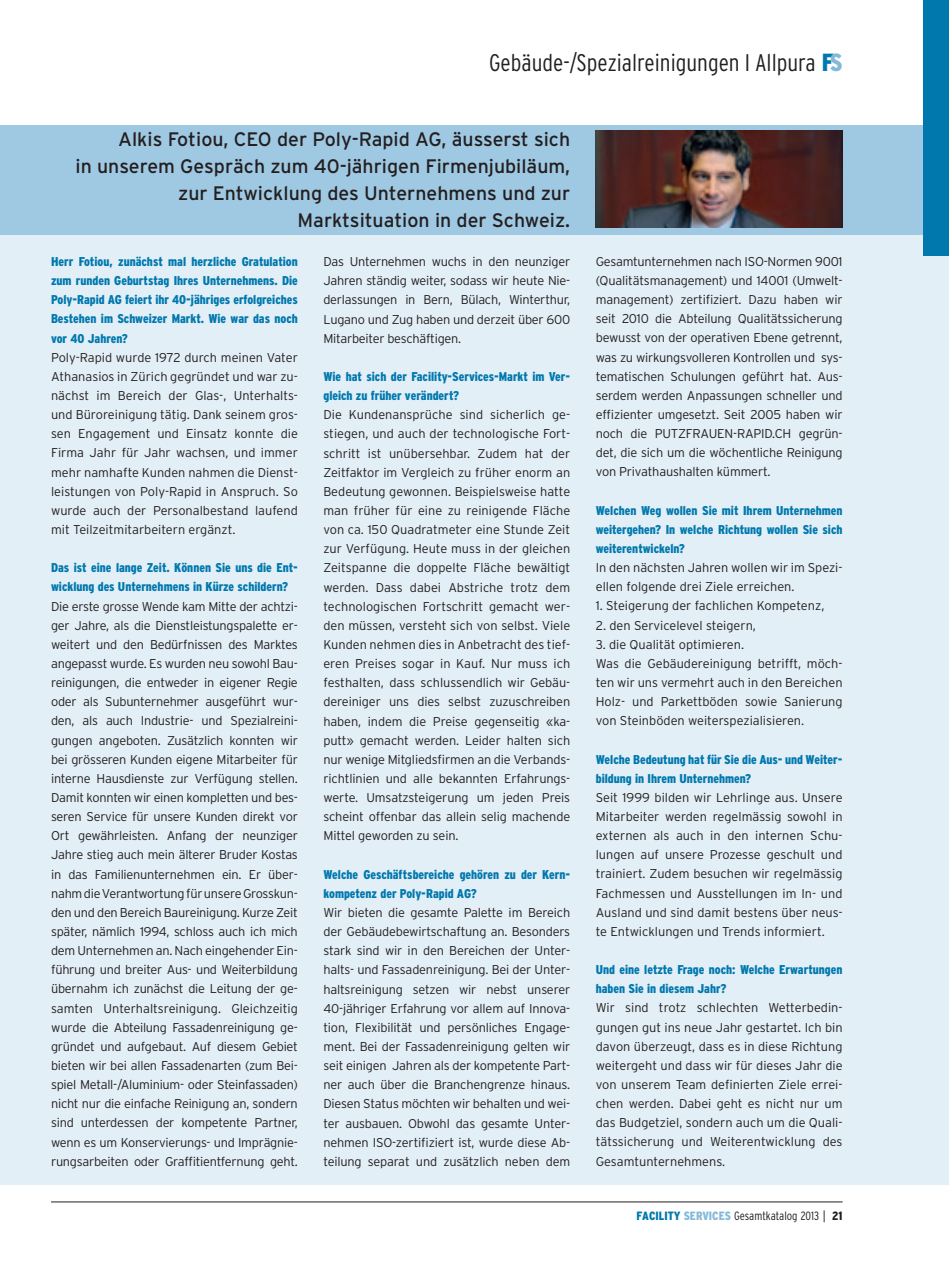
<style>
.page{position:relative;width:949px;height:1276px;background:#fff}
.page>*{position:absolute;margin:0;border:0;box-sizing:border-box;transform-origin:0 0}
.t1{font:300 condensed 24px "Interstate";color:#231f20}
.t2{font:19.5px/27px "Interstate";color:#231f20;text-align:right}
.t3{font:300 12.75px/19.2px "Interstate";color:#231f20;text-align:justify}
.t4{font:900 condensed 12.75px/19.2px "Interstate";color:#0078ae}
.t5{font:300 condensed 12px "Interstate";color:#231f20}
.s1{font-weight:900;font-size:24.75px;color:#0078ae}
.s2{font-weight:900;font-size:24.75px;color:#83b9d9}
.s3{font-weight:900;color:#0078ae}
.s4{font-weight:900;color:#83b9d9}
.s5{font-stretch:normal}
.s6{font-weight:900}
</style>
<div class="page">
<hr style="left:51px;top:1201px;width:791px;height:1px;background:#231f20">
<div style="left:0;top:235px;width:948px;height:949px;background:#e3eff6"></div>
<div style="left:0;top:125px;width:948px;height:110px;background:#9fc8e2"></div>
<img style="left:595px;top:131px;width:247px;height:97px">
<div style="left:923px;top:0;width:25px;height:255px;background:#0078ae"></div>
<h1 class="t1" style="left:489px;top:49px;width:355px">Gebäude-/Spezialreinigungen I Allpura <span class="s1">F</span><span class="s2">S</span></h1>
<h2 class="t2" style="left:76px;top:125px;width:496px">Alkis Fotiou, CEO der Poly-Rapid AG, äusserst sich<br>in unserem Gespräch zum 40-jährigen Firmenjubiläum, zur Entwicklung des Unternehmens und zur Marktsituation in der Schweiz.</h2>
<p class="t4" style="left:51px;top:252px;width:248px;text-align:justify">Herr Fotiou, zunächst mal herzliche Gratulation zum runden Geburtstag Ihres Unternehmens. Die Poly-Rapid AG feiert ihr 40-jähriges erfolgreiches Bestehen im Schweizer Markt. Wie war das noch vor 40 Jahren?</p>
<p class="t3" style="left:51px;top:347px;width:248px">Poly-Rapid wurde 1972 durch meinen Vater Athanasios in Zürich gegründet und war zu&shy;nächst im Bereich der Glas-, Unterhalts&shy;und Büroreinigung tätig. Dank seinem gros&shy;sen Engagement und Einsatz konnte die Firma Jahr für Jahr wachsen, und immer mehr namhafte Kunden nahmen die Dienst&shy;leistungen von Poly-Rapid in Anspruch. So wurde auch der Personalbestand laufend mit Teilzeitmitarbeitern ergänzt.</p>
<p class="t4" style="left:51px;top:558px;width:248px">Das ist eine lange Zeit. Können Sie uns die Ent&shy;wicklung des Unternehmens in Kürze schildern?</p>
<p class="t3" style="left:51px;top:596px;width:248px">Die erste grosse Wende kam Mitte der achtzi&shy;ger Jahre, als die Dienstleistungspalette er&shy;weitert und den Bedürfnissen des Marktes angepasst wurde. Es wurden neu sowohl Bau&shy;reinigungen, die entweder in eigener Regie oder als Subunternehmer ausgeführt wur&shy;den, als auch Industrie- und Spezialreini&shy;gungen angeboten. Zusätzlich konnten wir bei grösseren Kunden eigene Mitarbeiter für interne Hausdienste zur Verfügung stellen.<br>Damit konnten wir einen kompletten und bes&shy;seren Service für unsere Kunden direkt vor Ort gewährleisten. Anfang der neunziger Jahre stieg auch mein älterer Bruder Kostas in das Familienunternehmen ein. Er über&shy;nahm die Verantwortung für unsere Grosskun&shy;den und den Bereich Baureinigung. Kurze Zeit später, nämlich 1994, schloss auch ich mich dem Unternehmen an. Nach eingehender Ein&shy;führung und breiter Aus- und Weiterbildung übernahm ich zunächst die Leitung der ge&shy;samten Unterhaltsreinigung. Gleichzeitig wurde die Abteilung Fassadenreinigung ge&shy;gründet und aufgebaut. Auf diesem Gebiet bieten wir bei allen Fassadenarten (zum Bei&shy;spiel Metall-/Aluminium- oder Steinfassaden) nicht nur die einfache Reinigung an, sondern sind unterdessen der kompetente Partner, wenn es um Konservierungs- und Imprägnie&shy;rungsarbeiten oder Graffitientfernung geht.</p>
<p class="t3" style="left:323px;top:252px;width:248px">Das Unternehmen wuchs in den neunziger Jahren ständig weiter, sodass wir heute Nie&shy;derlassungen in Bern, Bülach, Winterthur, Lugano und Zug haben und derzeit über 600<br>Mitarbeiter beschäftigen.</p>
<p class="t4" style="left:323px;top:367px;width:248px">Wie hat sich der Facility-Services-Markt im Ver&shy;gleich zu früher verändert?</p>
<p class="t3" style="left:323px;top:405px;width:248px">Die Kundenansprüche sind sicherlich ge&shy;stiegen, und auch der technologische Fort&shy;schritt ist unübersehbar. Zudem hat der Zeitfaktor im Vergleich zu früher enorm an Bedeutung gewonnen. Beispielsweise hatte man früher für eine zu reinigende Fläche von ca. 150 Quadratmeter eine Stunde Zeit zur Verfügung. Heute muss in der gleichen Zeitspanne die doppelte Fläche bewältigt werden. Dass dabei Abstriche trotz dem technologischen Fortschritt gemacht wer&shy;den müssen, versteht sich von selbst. Viele Kunden nehmen dies in Anbetracht des tief&shy;eren Preises sogar in Kauf. Nur muss ich festhalten, dass schlussendlich wir Gebäu&shy;dereiniger uns dies selbst zuzuschreiben haben, indem die Preise gegenseitig «ka&shy;putt» gemacht werden. Leider halten sich nur wenige Mitgliedsfirmen an die Verbands&shy;richtlinien und alle bekannten Erfahrungs&shy;werte. Umsatzsteigerung um jeden Preis scheint offenbar das allein selig machende Mittel geworden zu sein.</p>
<p class="t4" style="left:323px;top:864px;width:248px">Welche Geschäftsbereiche gehören zu der Kern&shy;kompetenz der Poly-Rapid AG?</p>
<p class="t3" style="left:323px;top:903px;width:248px">Wir bieten die gesamte Palette im Bereich der Gebäudebewirtschaftung an. Besonders stark sind wir in den Bereichen der Unter&shy;halts- und Fassadenreinigung. Bei der Unter&shy;haltsreinigung setzen wir nebst unserer 40-jähriger Erfahrung vor allem auf Innova&shy;tion, Flexibilität und persönliches Engage&shy;ment. Bei der Fassadenreinigung gelten wir seit einigen Jahren als der kompetente Part&shy;ner auch über die Branchengrenze hinaus.<br>Diesen Status möchten wir behalten und wei&shy;ter ausbauen. Obwohl das gesamte Unter&shy;nehmen ISO-zertifiziert ist, wurde diese Ab&shy;teilung separat und zusätzlich neben dem</p>
<p class="t3" style="left:595px;top:252px;width:248px">Gesamtunternehmen nach ISO-Normen 9001 (Qualitätsmanagement) und 14001 (Umwelt&shy;management) zertifiziert. Dazu haben wir seit 2010 die Abteilung Qualitätssicherung bewusst von der operativen Ebene getrennt, was zu wirkungsvolleren Kontrollen und sys&shy;tematischen Schulungen geführt hat. Aus&shy;serdem werden Anpassungen schneller und effizienter umgesetzt. Seit 2005 haben wir noch die PUTZFRAUEN-RAPID.CH gegrün&shy;det, die sich um die wöchentliche Reinigung von Privathaushalten kümmert.</p>
<p class="t4" style="left:595px;top:500px;width:248px;text-align:justify">Welchen Weg wollen Sie mit Ihrem Unternehmen weitergehen? In welche Richtung wollen Sie sich weiterentwickeln?</p>
<p class="t3" style="left:595px;top:558px;width:248px">In den nächsten Jahren wollen wir im Spezi&shy;ellen folgende drei Ziele erreichen.</p>
<p class="t3" style="left:595px;top:596px;width:230px">1. Steigerung der fachlichen Kompetenz,</p>
<p class="t3" style="left:595px;top:615px;width:162px">2. den Servicelevel steigern,</p>
<p class="t3" style="left:595px;top:634px;width:248px;text-align:left">3. die Qualität optimieren.<br>Was die Gebäudereinigung betrifft, möch&shy;ten wir uns vermehrt auch in den Bereichen Holz- und Parkettböden sowie Sanierung von Steinböden weiterspezialisieren.</p>
<p class="t4" style="left:595px;top:749px;width:248px">Welche Bedeutung hat für Sie die Aus- und Weiter&shy;bildung in Ihrem Unternehmen?</p>
<p class="t3" style="left:595px;top:787px;width:248px">Seit 1999 bilden wir Lehrlinge aus. Unsere Mitarbeiter werden regelmässig sowohl in externen als auch in den internen Schu&shy;lungen auf unsere Prozesse geschult und trainiert. Zudem besuchen wir regelmässig Fachmessen und Ausstellungen im In- und Ausland und sind damit bestens über neus&shy;te Entwicklungen und Trends informiert.</p>
<p class="t4" style="left:595px;top:960px;width:248px">Und eine letzte Frage noch: Welche Erwartungen haben Sie in diesem Jahr?</p>
<p class="t3" style="left:595px;top:998px;width:248px">Wir sind trotz schlechten Wetterbedin&shy;gungen gut ins neue Jahr gestartet. Ich bin davon überzeugt, dass es in diese Richtung weitergeht und dass wir für dieses Jahr die von unserem Team definierten Ziele errei&shy;chen werden. Dabei geht es nicht nur um das Budgetziel, sondern auch um die Quali&shy;tätssicherung und Weiterentwicklung des Gesamtunternehmens.</p>
<p class="t5" style="left:636px;top:1208px;width:208px"><span class="s3">FACILITY</span> <span class="s4">SERVICES</span> Gesamtkatalog 2013 <span class="s5">|</span> <span class="s6">21</span></p>
</div>
